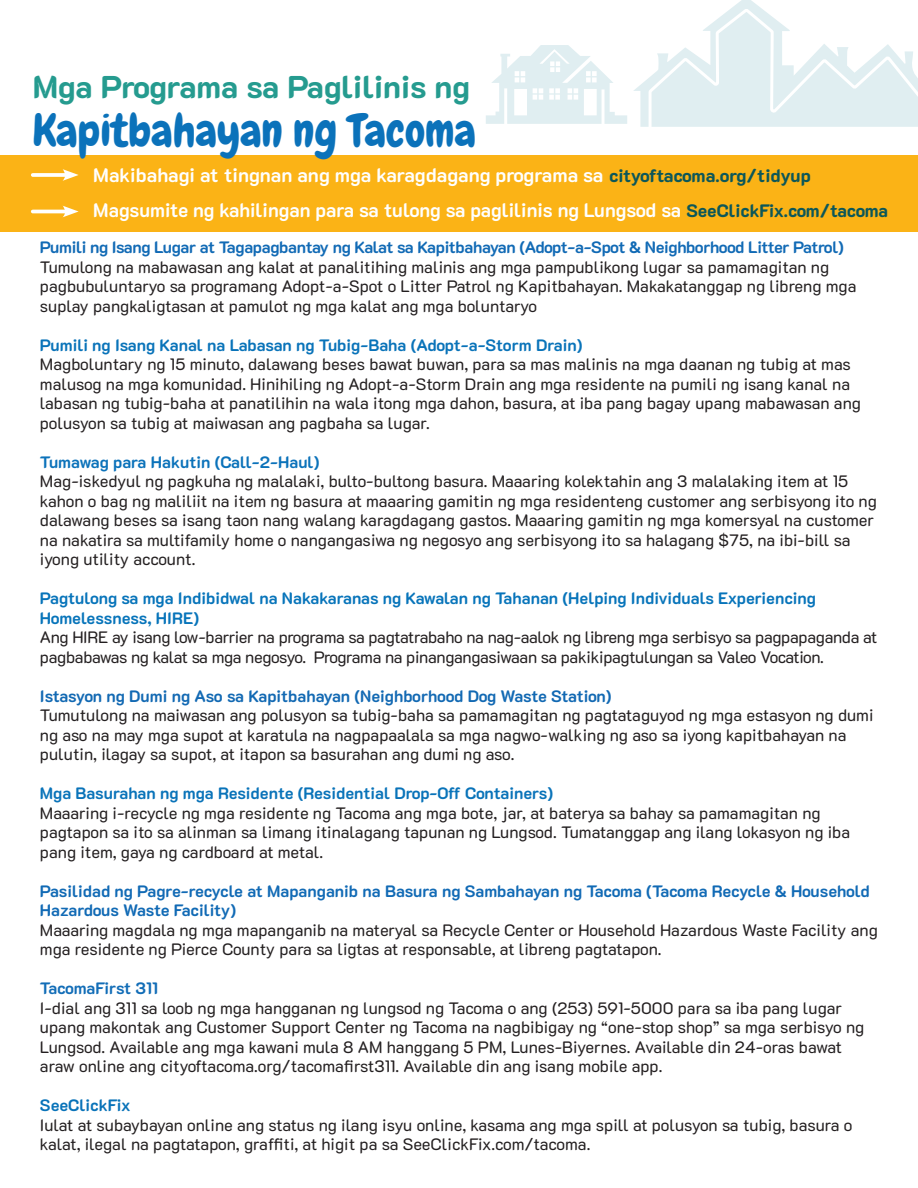
<style>
.page{position:relative;width:918px;height:1188px;background:#fff}
.page>*{position:absolute;margin:0;border:0;box-sizing:border-box;transform-origin:0 0}
.t1{font:45px "Chewy";color:#0b72ba}
.t2{font:800 31.5px "K2 D";color:#259b8f}
.t3{font:700 19.5px "K2 D";color:#fff}
.t4{font:16.5px/19.5px "K2 D";color:#231f20}
.t5{font:16.5px/19.5px "K2 D";letter-spacing:-.02em;color:#231f20}
.t6{font:700 16.5px/19.5px "K2 D";color:#116ab5}
.t7{font:700 16.5px/19.5px "K2 D";color:#0774ba}
.t8{font:700 16.5px "K2 D";letter-spacing:-.02em;color:#116ab5}
.t9{font:700 16.5px "K2 D";color:#0973b9}
.t10{font:700 16.5px "K2 D";color:#0b72ba}
.t11{font:700 16.5px "K2 D";letter-spacing:-.015em;color:#126db7}
.s1{font-weight:800;font-size:18px;color:#0c5759}
.s2{font-weight:700;color:#0973b9}
.s3{font-weight:700;color:#1269b3}
</style>
<div class="page">
<div style="left:0;top:156px;width:918px;height:76px;background:#fbb316"></div>
<hr style="left:33px;top:210px;width:35px;height:3px;background:#fff">
<svg style="left:63px;top:206px;width:16px;height:11px"></svg>
<svg style="left:33px;top:173px;width:30px;height:4px"></svg>
<svg style="left:63px;top:169px;width:16px;height:12px"></svg>
<svg style="left:486px;top:54px;width:17px;height:70px"></svg>
<svg style="left:503px;top:0;width:415px;height:127px"></svg>
<p class="t2" style="left:33px;top:69px;width:439px">Mga Programa sa Paglilinis ng</p>
<p class="t1" style="left:33px;top:102px;width:445px">Kapitbahayan ng Tacoma</p>
<p class="t3" style="left:93px;top:164px;width:719px">Makibahagi at tingnan ang mga karagdagang programa sa <span class="s1">cityoftacoma.org/tidyup</span></p>
<p class="t3" style="left:93px;top:199px;width:796px">Magsumite ng kahilingan para sa tulong sa paglilinis ng Lungsod sa <span class="s1">SeeClickFix.com/tacoma</span></p>
<p class="t8" style="left:40px;top:238px;width:805px">Pumili ng Isang Lugar at Tagapagbantay ng Kalat sa Kapitbahayan (Adopt-a-Spot &amp; Neighborhood Litter Patrol)</p>
<p class="t4" style="left:40px;top:258px;width:818px">Tumulong na mabawasan ang kalat at panalitihing malinis ang mga pampublikong lugar sa pamamagitan ng pagbubuluntaryo sa programang Adopt-a-Spot o Litter Patrol ng Kapitbahayan. Makakatanggap ng libreng mga suplay pangkaligtasan at pamulot ng mga kalat ang mga boluntaryo</p>
<p class="t4" style="left:40px;top:336px;width:823px"><span class="s2">Pumili ng Isang Kanal na Labasan ng Tubig-Baha (Adopt-a-Storm Drain)<br></span>Magboluntary ng 15 minuto, dalawang beses bawat buwan, para sa mas malinis na mga daanan ng tubig at mas malusog na mga komunidad. Hinihiling ng Adopt-a-Storm Drain ang mga residente na pumili ng isang kanal na labasan ng tubig-baha at panatilihin na wala itong mga dahon, basura, at iba pang bagay upang mabawasan ang polusyon sa tubig at maiwasan ang pagbaha sa lugar.</p>
<p class="t10" style="left:40px;top:453px;width:281px">Tumawag para Hakutin (Call-2-Haul)</p>
<p class="t4" style="left:40px;top:472px;width:838px">Mag-iskedyul ng pagkuha ng malalaki, bulto-bultong basura. Maaaring kolektahin ang 3 malalaking item at 15 kahon o bag ng maliliit na item ng basura at maaaring gamitin ng mga residenteng customer ang serbisyong ito ng dalawang beses sa isang taon nang walang karagdagang gastos. Maaaring gamitin ng mga komersyal na customer na nakatira sa multifamily home o nangangasiwa ng negosyo ang serbisyong ito sa halagang $75, na ibi-bill sa iyong utility account.</p>
<p class="t7" style="left:40px;top:589px;width:778px">Pagtulong sa mga Indibidwal na Nakakaranas ng Kawalan ng Tahanan (Helping Individuals Experiencing<br>Homelessness, HIRE)</p>
<p class="t5" style="left:40px;top:628px;width:839px">Ang HIRE ay isang low-barrier na programa sa pagtatrabaho na nag-aalok ng libreng mga serbisyo sa pagpapaganda at pagbabawas ng kalat sa mga negosyo. Programa na pinangangasiwaan sa pakikipagtulungan sa Valeo Vocation.</p>
<p class="t4" style="left:40px;top:687px;width:835px"><span class="s3">Istasyon ng Dumi ng Aso sa Kapitbahayan (Neighborhood Dog Waste Station)<br></span>Tumutulong na maiwasan ang polusyon sa tubig-baha sa pamamagitan ng pagtataguyod ng mga estasyon ng dumi ng aso na may mga supot at karatula na nagpapaalala sa mga nagwo-walking ng aso sa iyong kapitbahayan na pulutin, ilagay sa supot, at itapon sa basurahan ang dumi ng aso.</p>
<p class="t9" style="left:40px;top:784px;width:515px">Mga Basurahan ng mga Residente (Residential Drop-Off Containers)</p>
<p class="t4" style="left:40px;top:804px;width:812px">Maaaring i-recycle ng mga residente ng Tacoma ang mga bote, jar, at baterya sa bahay sa pamamagitan ng pagtapon sa ito sa alinman sa limang itinalagang tapunan ng Lungsod. Tumatanggap ang ilang lokasyon ng iba pang item, gaya ng cardboard at metal.</p>
<p class="t6" style="left:40px;top:882px;width:831px">Pasilidad ng Pagre-recycle at Mapanganib na Basura ng Sambahayan ng Tacoma (Tacoma Recycle &amp; Household<br>Hazardous Waste Facility)</p>
<p class="t4" style="left:40px;top:921px;width:839px">Maaaring magdala ng mga mapanganib na materyal sa Recycle Center or Household Hazardous Waste Facility ang mga residente ng Pierce County para sa ligtas at responsable, at libreng pagtatapon.</p>
<p class="t11" style="left:40px;top:979px;width:120px">TacomaFirst 311</p>
<p class="t4" style="left:40px;top:999px;width:826px">I-dial ang 311 sa loob ng mga hangganan ng lungsod ng Tacoma o ang (253) 591-5000 para sa iba pang lugar upang makontak ang Customer Support Center ng Tacoma na nagbibigay ng “one-stop shop” sa mga serbisyo ng Lungsod. Available ang mga kawani mula 8 AM hanggang 5 PM, Lunes-Biyernes. Available din 24-oras bawat araw online ang cityoftacoma.org/tacomafirst311. Available din ang isang mobile app.</p>
<p class="t9" style="left:40px;top:1096px;width:92px">SeeClickFix</p>
<p class="t4" style="left:40px;top:1116px;width:814px">Iulat at subaybayan online ang status ng ilang isyu online, kasama ang mga spill at polusyon sa tubig, basura o kalat, ilegal na pagtatapon, graffiti, at higit pa sa SeeClickFix.com/tacoma.</p>
</div>
